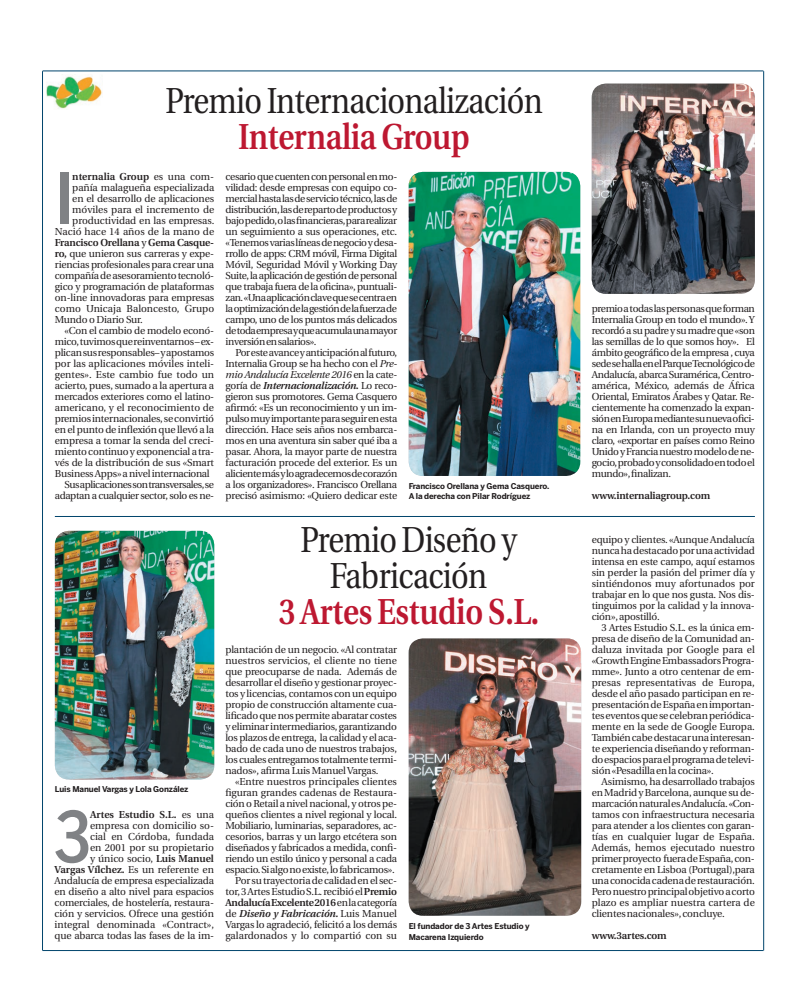
<style>
.page{position:relative;width:806px;height:993px;background:#fff}
.page>*{position:absolute;margin:0;border:0;box-sizing:border-box;transform-origin:0 0}
.t1{font:500 69.6px "Benton Sans Cond";color:#808285}
.t2{font:36px/36px "Utopia";letter-spacing:-.02em;color:#231f20;text-align:center;scale:.85 1}
.t3{font:600 36px "Utopia";letter-spacing:-.01em;color:#bd1831;scale:.85 1}
.t4{font:10.1px/11px "Utopia";letter-spacing:-.02em;color:#231f20;text-align:justify}
.t5{font:10.1px "Utopia";color:#231f20}
.t6{font:600 10.1px "Utopia";letter-spacing:-.015em;color:#231f20}
.t7{font:10.1px "Utopia";letter-spacing:-.045em;color:#231f20}
.t8{font:10.1px "Utopia";letter-spacing:-.04em;color:#231f20}
.t9{font:700 8px/10.2px "Benton Sans";letter-spacing:-.015em;color:#231f20}
.s1{font-weight:400}
.s2{font-weight:600}
.s3{font-style:italic}
.s4{font-weight:600;font-style:italic}
</style>
<div class="page">
<img style="left:591px;top:84px;width:163px;height:210px">
<hr style="left:763px;top:71px;width:1px;height:879px;background:#00446c">
<hr style="left:42px;top:71px;width:1px;height:879px;background:#00446c">
<hr style="left:43px;top:71px;width:720px;height:1px;background:#00446c">
<hr style="left:55px;top:516px;width:699px;height:1px;background:#00446c">
<hr style="left:43px;top:950px;width:720px;height:1px;background:#00446c">
<img style="left:408px;top:172px;width:172px;height:304px">
<img style="left:408px;top:638px;width:173px;height:277px">
<img style="left:55px;top:530px;width:159px;height:249px">
<img style="left:47px;top:76px;width:56px;height:33px">
<h2 class="t2" style="left:165px;top:83px;width:445px">Premio Internacionalización</h2>
<h2 class="t3" style="left:238px;top:116px;width:273px">Internalia Group</h2>
<h1 class="t1" style="left:55px;top:158px;width:20px">I</h1>
<p class="t6" style="left:72px;top:170px;width:143px">nternalia Group <span class="s1">es una com-</span></p>
<p class="t4" style="left:72px;top:182px;width:143px">pañía malagueña especializada</p>
<p class="t4" style="left:72px;top:193px;width:143px">en el desarrollo de aplicaciones</p>
<p class="t5" style="left:72px;top:204px;width:143px">móviles para el incremento de</p>
<p class="t4" style="left:72px;top:215px;width:143px">productividad en las empresas.</p>
<p class="t5" style="left:55px;top:226px;width:161px">Nació hace 14 años de la mano de</p>
<p class="t6" style="left:55px;top:236px;width:161px">Francisco Orellana <span class="s1">y</span> Gema Casque-</p>
<p class="t4" style="left:55px;top:248px;width:161px"><span class="s2">ro,</span> que unieron sus carreras y expe-</p>
<p class="t4" style="left:55px;top:259px;width:161px">riencias profesionales para crear una</p>
<p class="t4" style="left:55px;top:270px;width:161px">compañía de asesoramiento tecnoló-</p>
<p class="t4" style="left:55px;top:281px;width:161px">gico y programación de plataformas</p>
<p class="t4" style="left:55px;top:292px;width:161px">on-line innovadoras para empresas</p>
<p class="t5" style="left:55px;top:303px;width:161px">como Unicaja Baloncesto, Grupo</p>
<p class="t4" style="left:55px;top:314px;width:89px">Mundo o Diario Sur.</p>
<p class="t4" style="left:65px;top:325px;width:151px">«Con el cambio de modelo econó-</p>
<p class="t4" style="left:55px;top:336px;width:161px">mico, tuvimos que reinventarnos – ex-</p>
<p class="t4" style="left:55px;top:347px;width:161px">plican sus responsables– y apostamos</p>
<p class="t5" style="left:55px;top:358px;width:161px">por las aplicaciones móviles inteli-</p>
<p class="t5" style="left:55px;top:369px;width:161px">gentes». Este cambio fue todo un</p>
<p class="t4" style="left:55px;top:380px;width:161px">acierto, pues, sumado a la apertura a</p>
<p class="t4" style="left:55px;top:391px;width:161px">mercados exteriores como el latino-</p>
<p class="t5" style="left:55px;top:402px;width:161px">americano, y el reconocimiento de</p>
<p class="t4" style="left:55px;top:413px;width:161px">premios internacionales, se convirtió</p>
<p class="t4" style="left:55px;top:424px;width:161px">en el punto de inflexión que llevó a la</p>
<p class="t4" style="left:55px;top:435px;width:161px">empresa a tomar la senda del creci-</p>
<p class="t4" style="left:55px;top:446px;width:161px">miento continuo y exponencial a tra-</p>
<p class="t4" style="left:55px;top:457px;width:161px">vés de la distribución de sus «Smart</p>
<p class="t4" style="left:55px;top:468px;width:156px">Business Apps» a nivel internacional</p>
<p class="t7" style="left:65px;top:478px;width:151px">Sus aplicaciones son transversales, se</p>
<p class="t8" style="left:55px;top:489px;width:161px">adaptan a cualquier sector, solo es ne-</p>
<p class="t9" style="left:55px;top:783px;width:135px">Luis Manuel Vargas y Lola González</p>
<h1 class="t1" style="left:55px;top:796px;width:38px">3</h1>
<p class="t4" style="left:55px;top:809px;width:161px;text-align:right"><span class="s2">Artes Estudio S.L.</span> es una empresa con domicilio so-<br>cial en Córdoba, fundada<br>en 2001 por su propietario<br>y único socio, <span class="s2">Luis Manuel<br>Vargas Vílchez.</span> Es un referente en<br>Andalucía de empresa especializada en diseño a alto nivel para espacios comerciales, de hostelería, restaura&shy;ción y servicios. Ofrece una gestión integral denominada «Contract», que abarca todas las fases de la im-</p>
<p class="t4" style="left:225px;top:171px;width:173px">cesario que cuenten con personal en mo&shy;vilidad: desde empresas con equipo co&shy;mercial hasta las de servicio técnico, las de distribución, las de reparto de productos y bajo pedido, o las financieras, para realizar un seguimiento a sus operaciones, etc. «Tenemos varias líneas de negocio y desa&shy;rrollo de apps: CRM móvil, Firma Digital Móvil, Seguridad Móvil y Working Day Suite, la aplicación de gestión de personal que trabaja fuera de la oficina», puntuali&shy;zan. «Una aplicación clave que se centra en la optimización de la gestión de la fuerza de campo, uno de los puntos más delicados de toda empresa y que acumula una mayor inversión en salarios».</p>
<p class="t4" style="left:225px;top:347px;width:173px;text-indent:10px">Por este avance y anticipación al futuro, Internalia Group se ha hecho con el <span class="s3">Pre&shy;mio Andalucía Excelente 2016</span> en la cate&shy;goría de <span class="s4">Internacionalización.</span> Lo reco&shy;gieron sus promotores. Gema Casquero afirmó: «Es un reconocimiento y un im&shy;pulso muy importante para seguir en esta dirección. Hace seis años nos embarca&shy;mos en una aventura sin saber qué iba a pasar. Ahora, la mayor parte de nuestra facturación procede del exterior. Es un aliciente más y lo agradecemos de corazón a los organizadores». Francisco Orellana precisó asimismo: «Quiero dedicar este</p>
<p class="t9" style="left:408px;top:480px;width:142px">Francisco Orellana y Gema Casquero.<br>A la derecha con Pilar Rodríguez</p>
<h2 class="t2" style="left:300px;top:522px;width:256px">Premio Diseño y<br>Fabricación</h2>
<h2 class="t3" style="left:279px;top:591px;width:308px">3 Artes Estudio S.L.</h2>
<p class="t4" style="left:225px;top:644px;width:173px">plantación de un negocio. «Al contratar nuestros servicios, el cliente no tiene que preocuparse de nada. Además de desarrollar el diseño y gestionar proyec&shy;tos y licencias, contamos con un equipo propio de construcción altamente cua&shy;lificado que nos permite abaratar costes y eliminar intermediarios, garantizando los plazos de entrega, la calidad y el aca&shy;bado de cada uno de nuestros trabajos, los cuales entregamos totalmente termi&shy;nados», afirma Luis Manuel Vargas.</p>
<p class="t4" style="left:225px;top:776px;width:173px;text-align:right">«Entre nuestros principales clientes figuran grandes cadenas de Restaura&shy;ción o Retail a nivel nacional, y otros pe&shy;queños clientes a nivel regional y local.<br>Mobiliario, luminarias, separadores, ac&shy;cesorios, barras y un largo etcétera son diseñados y fabricados a medida, confi&shy;riendo un estilo único y personal a cada espacio. Si algo no existe, lo fabricamos».<br>Por su trayectoria de calidad en el sec&shy;tor, 3 Artes Estudio S.L. recibió el <span class="s2">Premio Andalucía Excelente 2016</span> en la categoría de <span class="s4">Diseño y Fabricación.</span> Luis Manuel Vargas lo agradeció, felicitó a los demás galardonados y lo compartió con su</p>
<p class="t9" style="left:408px;top:920px;width:122px">El fundador de 3 Artes Estudio y<br>Macarena Izquierdo</p>
<p class="t4" style="left:591px;top:303px;width:165px">premio a todas las personas que forman Internalia Group en todo el mundo». Y recordó a su padre y su madre que «son las semillas de lo que somos hoy». El ámbito geográfico de la empresa , cuya sede se halla en el Parque Tecnológico de Andalucía, abarca Suramérica, Centro&shy;américa, México, además de África Oriental, Emiratos Árabes y Qatar. Re&shy;cientemente ha comenzado la expan&shy;sión en Europa mediante su nueva ofici&shy;na en Irlanda, con un proyecto muy claro, «exportar en países como Reino Unido y Francia nuestro modelo de ne&shy;gocio, probado y consolidado en todo el mundo», finalizan.</p>
<p class="t6" style="left:591px;top:489px;width:120px">www.internaliagroup.com</p>
<p class="t4" style="left:591px;top:534px;width:165px">equipo y clientes. «Aunque Andalucía nunca ha destacado por una actividad intensa en este campo, aquí estamos sin perder la pasión del primer día y sintiéndonos muy afortunados por trabajar en lo que nos gusta. Nos dis&shy;tinguimos por la calidad y la innova&shy;ción», apostilló.</p>
<p class="t4" style="left:591px;top:622px;width:165px;text-indent:10px">3 Artes Estudio S.L. es la única em&shy;presa de diseño de la Comunidad an&shy;daluza invitada por Google para el «Growth Engine Embassadors Progra&shy;mme». Junto a otro centenar de em&shy;presas representativas de Europa, desde el año pasado participan en re&shy;presentación de España en importan&shy;tes eventos que se celebran periódica&shy;mente en la sede de Google Europa.<br>También cabe destacar una interesan&shy;te experiencia diseñando y reforman&shy;do espacios para el programa de televi&shy;sión «Pesadilla en la cocina».</p>
<p class="t4" style="left:591px;top:776px;width:165px;text-indent:10px">Asimismo, ha desarrollado trabajos en Madrid y Barcelona, aunque su de&shy;marcación natural es Andalucía. «Con&shy;tamos con infraestructura necesaria para atender a los clientes con garan&shy;tías en cualquier lugar de España.<br>Además, hemos ejecutado nuestro primer proyecto fuera de España, con&shy;cretamente en Lisboa (Portugal),para una conocida cadena de restauración.<br>Pero nuestro principal objetivo a corto plazo es ampliar nuestra cartera de clientes nacionales», concluye.</p>
<p class="t6" style="left:591px;top:929px;width:77px">www.3artes.com</p>
</div>
